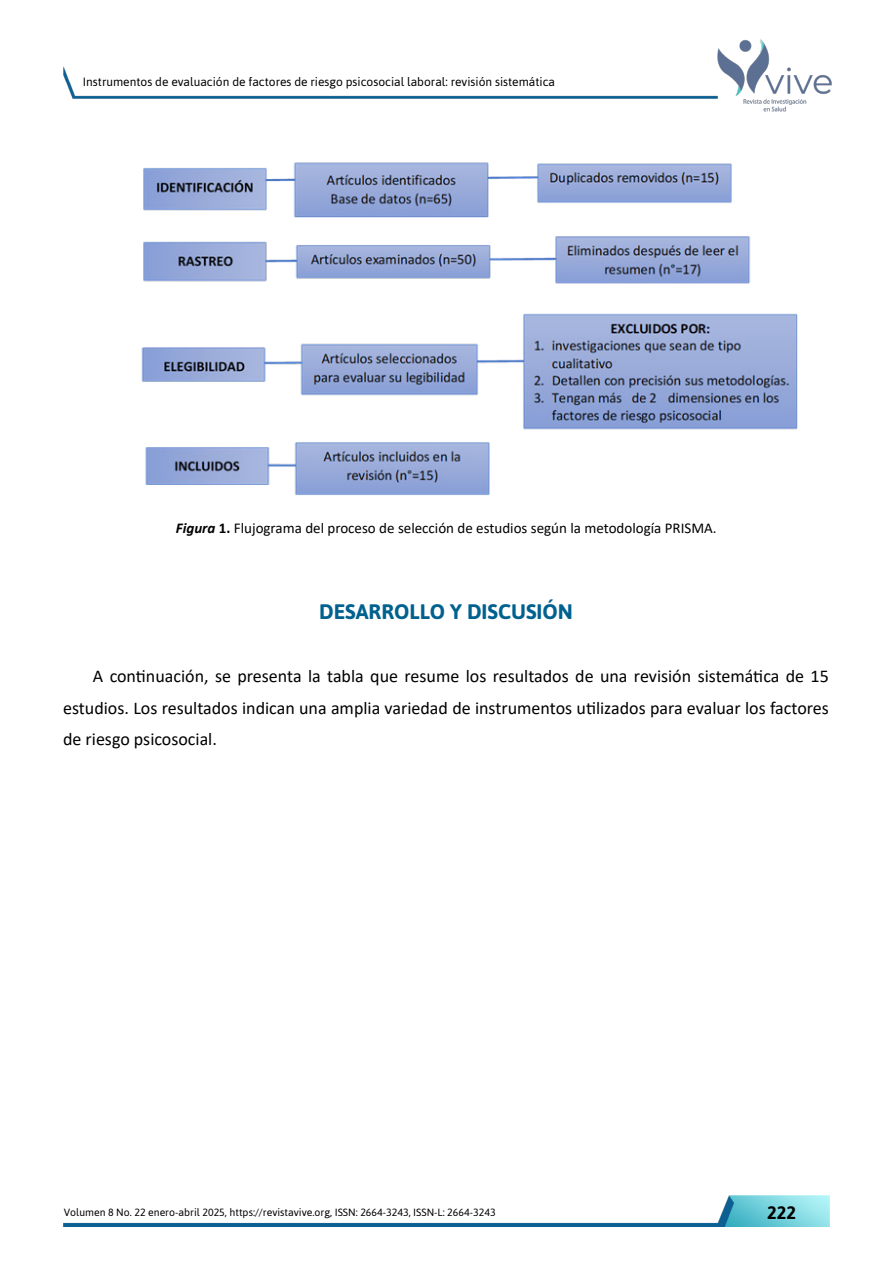
<style>
.page{position:relative;width:893px;height:1263px;background:#fff}
.page>*{position:absolute;margin:0;border:0;box-sizing:border-box;transform-origin:0 0}
.t1{font:700 21px "Asap";color:#00618f}
.t2{font:18px/31.5px "Calibri";color:#000;text-align:justify}
.t3{font:700 18px "Asap";color:#000}
.t4{font:15px "Calibri";color:#000}
.t5{font:12px "Asap";color:#000}
.t6{font:10.5px "Asap";color:#000}
.s1{font-weight:700;font-style:italic}
.s2{font-weight:700}
</style>
<div class="page">
<img style="left:64px;top:67px;width:650px;height:32px">
<img style="left:64px;top:1195px;width:765px;height:32px">
<img style="left:714px;top:39px;width:118px;height:73px">
<img style="left:141px;top:162px;width:656px;height:334px">
<p class="t5" style="left:83px;top:74px;width:474px">Instrumentos de evaluación de factores de riesgo psicosocial laboral: revisión sistemática</p>
<p class="t4" style="left:176px;top:518px;width:542px"><span class="s1">Figura</span> <span class="s2">1.</span> Flujograma del proceso de selección de estudios según la metodología PRISMA.</p>
<p class="t1" style="left:319px;top:600px;width:255px">DESARROLLO Y DISCUSIÓN</p>
<p class="t2" style="left:63px;top:660px;width:767px;text-indent:30px">A continuación, se presenta la tabla que resume los resultados de una revisión sistemática de 15 estudios. Los resultados indican una amplia variedad de instrumentos utilizados para evaluar los factores de riesgo psicosocial.</p>
<p class="t6" style="left:64px;top:1206px;width:433px">Volumen 8 No. 22 enero-abril 2025, https://revistavive.org, ISSN: 2664-3243, ISSN-L: 2664-3243</p>
<p class="t3" style="left:767px;top:1202px;width:30px">222</p>
</div>
